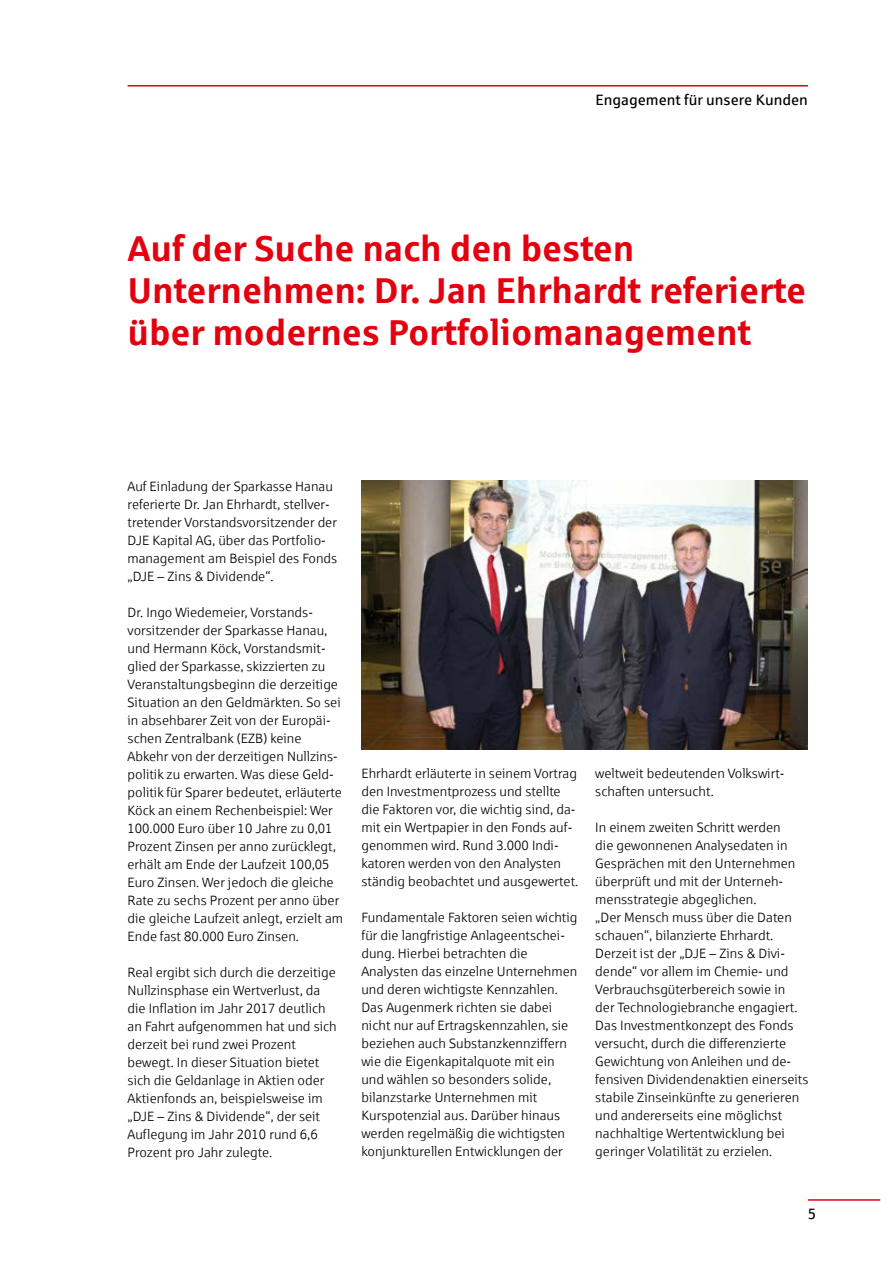
<style>
.page{position:relative;width:893px;height:1263px;background:#fff}
.page>*{position:absolute;margin:0;border:0;box-sizing:border-box;transform-origin:0 0}
.t1{font:700 36px/42px "Sparkasse Rg";letter-spacing:-.005em;color:#e3000f}
.t2{font:15px "Sparkasse Rg";color:#000}
.t3{font:13.5px/18px "Sparkasse Lt";color:#000}
</style>
<div class="page">
<hr style="left:808px;top:1199px;width:72px;height:2px;background:#e3000f">
<hr style="left:128px;top:85px;width:680px;height:2px;background:#e3000f">
<img style="left:361px;top:480px;width:447px;height:270px">
<p class="t2" style="left:595px;top:90px;width:214px">Engagement für unsere Kunden</p>
<h1 class="t1" style="left:128px;top:226px;width:680px">Auf der Suche nach den besten<br>Unternehmen: Dr. Jan Ehrhardt referierte über modernes Portfoliomanagement</h1>
<p class="t3" style="left:128px;top:477px;width:211px">Auf Einladung der Sparkasse Hanau referierte Dr. Jan Ehrhardt, stellver&shy;tretender Vorstandsvorsitzender der DJE Kapital AG, über das Portfolio&shy;management am Beispiel des Fonds „DJE – Zins &amp; Dividende“.</p>
<p class="t3" style="left:128px;top:603px;width:217px">Dr. Ingo Wiedemeier, Vorstands‑ vorsitzender der Sparkasse Hanau, und Hermann Köck, Vorstandsmit&shy;glied der Sparkasse, skizzierten zu Veranstaltungsbeginn die derzeitige Situation an den Geldmärkten. So sei in absehbarer Zeit von der Europäi&shy;schen Zentralbank (EZB) keine Abkehr von der derzeitigen Nullzins&shy;politik zu erwarten. Was diese Geld‑ politik für Sparer bedeutet, erläuterte Köck an einem Rechenbeispiel: Wer 100.000 Euro über 10 Jahre zu 0,01<br>Prozent Zinsen per anno zurücklegt, erhält am Ende der Laufzeit 100,05<br>Euro Zinsen. Wer jedoch die gleiche Rate zu sechs Prozent per anno über die gleiche Laufzeit anlegt, erzielt am Ende fast 80.000 Euro Zinsen.</p>
<p class="t3" style="left:128px;top:963px;width:211px">Real ergibt sich durch die derzeitige Nullzinsphase ein Wertverlust, da die Inflation im Jahr 2017 deutlich an Fahrt aufgenommen hat und sich derzeit bei rund zwei Prozent bewegt. In dieser Situation bietet sich die Geldanlage in Aktien oder Aktienfonds an, beispielsweise im „DJE – Zins &amp; Dividende“, der seit Auflegung im Jahr 2010 rund 6,6<br>Prozent pro Jahr zulegte.</p>
<p class="t3" style="left:361px;top:764px;width:218px">Ehrhardt erläuterte in seinem Vortrag den Investmentprozess und stellte die Faktoren vor, die wichtig sind, da&shy;mit ein Wertpapier in den Fonds auf&shy;genommen wird. Rund 3.000 Indi&shy;katoren werden von den Analysten ständig beobachtet und ausgewertet.</p>
<p class="t3" style="left:361px;top:908px;width:218px">Fundamentale Faktoren seien wichtig für die langfristige Anlageentschei&shy;dung. Hierbei betrachten die Analysten das einzelne Unternehmen und deren wichtigste Kennzahlen.<br>Das Augenmerk richten sie dabei nicht nur auf Ertragskennzahlen, sie beziehen auch Substanzkennziffern wie die Eigenkapitalquote mit ein und wählen so besonders solide, bilanzstarke Unternehmen mit Kurspotenzial aus. Darüber hinaus werden regelmäßig die wichtigsten konjunkturellen Entwicklungen der</p>
<p class="t3" style="left:595px;top:764px;width:191px">weltweit bedeutenden Volkswirt&shy;schaften untersucht.</p>
<p class="t3" style="left:595px;top:818px;width:215px">In einem zweiten Schritt werden<br>die gewonnenen Analysedaten in Gesprächen mit den Unternehmen überprüft und mit der Unterneh&shy;mensstrategie abgeglichen.<br>„Der Mensch muss über die Daten schauen“, bilanzierte Ehrhardt.<br>Derzeit ist der „DJE – Zins &amp; Divi&shy;dende“ vor allem im Chemie- und Verbrauchsgüterbereich sowie in<br>der Technologiebranche engagiert.<br>Das Investmentkonzept des Fonds versucht, durch die differenzierte Gewichtung von Anleihen und de&shy;fensiven Dividendenaktien einerseits stabile Zinseinkünfte zu generieren und andererseits eine möglichst nachhaltige Wertentwicklung bei geringer Volatilität zu erzielen.</p>
<p class="t2" style="left:808px;top:1204px;width:10px">5</p>
</div>
